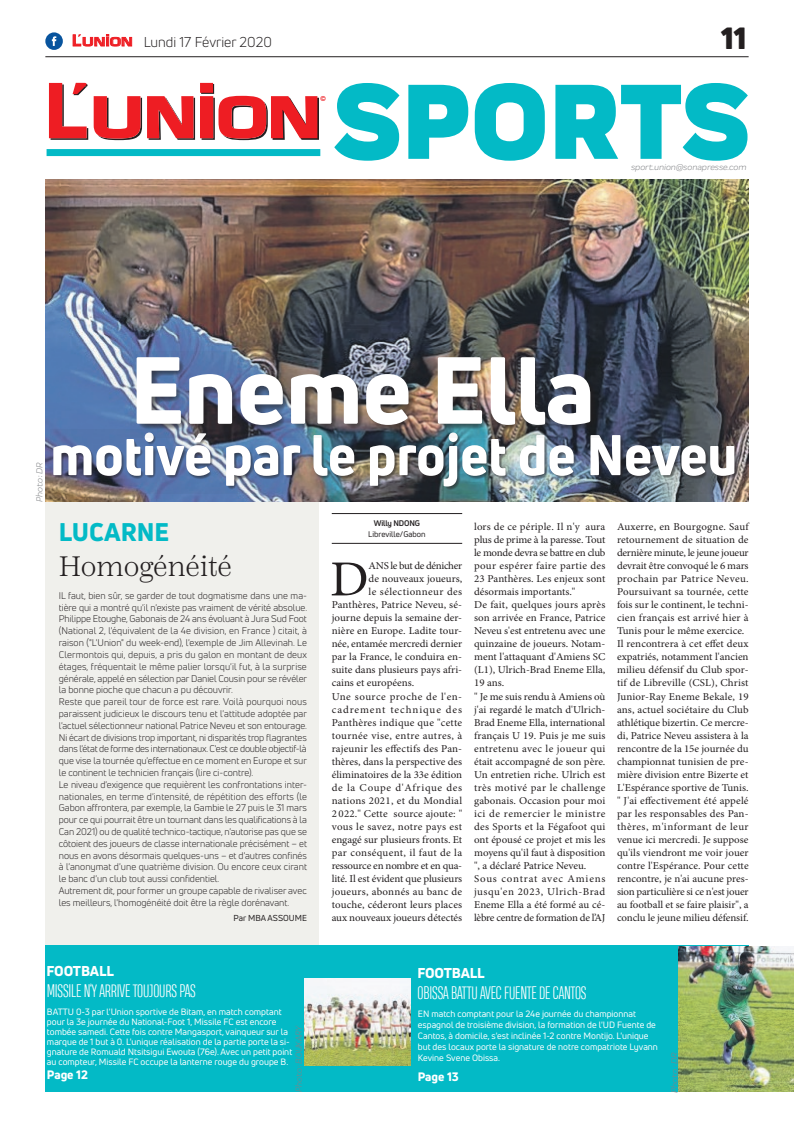
<style>
.page{position:relative;width:794px;height:1129px;background:#fff}
.page>*{position:absolute;margin:0;border:0;box-sizing:border-box;transform-origin:0 0}
.t1{font:900 109.7px "Praktika";color:#03bac6}
.t2{font:800 93px "Uni Neue";color:#fff}
.t3{font:800 56px "Uni Neue";color:#fff;scale:.95 1}
.t4{font:50.5px "Minion Pro";color:#231f20;scale:1.04 1}
.t5{font:900 30px "Uni Neue";color:#231f20}
.t6{font:300 28px "Scotch Text";color:#231f20}
.t7{font:800 25px "Uni Neue";color:#03bac6}
.t8{font:300 17px "Heading Compressed Pro";letter-spacing:-.01em;color:#fff}
.t9{font:14px "Uni Neue";color:#231f20}
.t10{font:800 14px "Uni Neue";letter-spacing:-.01em;color:#fff}
.t11{font:800 12px "Uni Neue";color:#fff}
.t12{font:10.5px/13px "Minion Pro";letter-spacing:.005em;color:#231f20;scale:1.04 1}
.t13{font:10.5px "Minion Pro";letter-spacing:.025em;color:#231f20;scale:1.04 1}
.t14{font:10.5px "Minion Pro";letter-spacing:.035em;color:#231f20;scale:1.04 1}
.t15{font:10.5px "Minion Pro";letter-spacing:-.02em;color:#231f20;scale:1.04 1}
.t16{font:10.5px "Minion Pro";letter-spacing:.03em;color:#231f20;scale:1.04 1}
.t17{font:10.5px "Minion Pro";letter-spacing:.045em;color:#231f20;scale:1.04 1}
.t18{font:10.5px "Minion Pro";letter-spacing:.085em;color:#231f20;scale:1.04 1}
.t19{font:10.5px "Minion Pro";letter-spacing:.06em;color:#231f20;scale:1.04 1}
.t20{font:10.5px "Minion Pro";letter-spacing:-.03em;color:#231f20;scale:1.04 1}
.t21{font:9.5px/11.8px "Uni Neue";color:#231f20}
.t22{font:9px/10px "Uni Neue";color:#fff}
.t23{font:italic 9px "Praktika";color:#818386}
.t24{font:8.5px "Uni Neue";color:#231f20}
.t25{font:8px "Uni Neue";color:#231f20}
.t26{font:700 8px "Uni Neue";letter-spacing:-.02em;color:#231f20}
.t27{font:700 6.7px "Eurostile";color:#ee1d23}
.s1{font-family:"Eurostile";font-weight:600;font-size:15px;color:#ee1d23}
.s2{font-family:"Eurostile";font-weight:600;font-size:11.4px;color:#ee1d23}
</style>
<div class="page">
<div style="left:45px;top:502px;width:274px;height:443px;background:#f0f0ec"></div>
<hr style="left:45px;top:56px;width:703px;height:1px;background:#231f20">
<div style="left:45px;top:945px;width:703px;height:146px;background:#03bac6"></div>
<img style="left:678px;top:946px;width:116px;height:145px">
<img style="left:45px;top:179px;width:703px;height:323px">
<div style="left:50px;top:429px;width:692px;height:65px;background:#231f20;opacity:.75"></div>
<div style="left:131px;top:351px;width:472px;height:86px;background:#231f20;opacity:.75"></div>
<hr style="left:332px;top:542px;width:130px;height:1px;background:#231f20">
<hr style="left:332px;top:513px;width:130px;height:1px;background:#231f20">
<svg style="left:72px;top:34px;width:60px;height:13px"></svg>
<div style="left:45px;top:32px;width:18px;height:18px;background:#08549e;border-radius:50%"></div>
<svg style="left:52px;top:36px;width:4px;height:10px"></svg>
<div style="left:47px;top:149px;width:273px;height:7px;background:#03bac6"></div>
<svg style="left:49px;top:83px;width:39px;height:57px"></svg>
<svg style="left:94px;top:83px;width:225px;height:57px"></svg>
<img style="left:304px;top:978px;width:107px;height:87px">
<h3 class="t5" style="left:721px;top:17px;width:27px">11</h3>
<h3 class="t9" style="left:72px;top:33px;width:201px"><span class="s1">L</span><span class="s2">UNION</span> Lundi 17 Février 2020</h3>
<h1 class="t1" style="left:46px;top:28px;width:705px"><sup>L</sup><sup>UNION</sup> SPORTS</h1>
<p class="t27" style="left:320px;top:94px;width:7px">©</p>
<p class="t23" style="left:631px;top:161px;width:117px">sport.union@sonapresse.com</p>
<p class="t23" style="left:33px;top:502px;width:41px;rotate:-90deg">Photo : DR</p>
<h2 class="t2" style="left:130px;top:327px;width:466px">Eneme Ella</h2>
<h3 class="t3" style="left:50px;top:417px;width:724px">motivé par le projet de Neveu</h3>
<h3 class="t7" style="left:59px;top:514px;width:112px">LUCARNE</h3>
<h3 class="t6" style="left:59px;top:549px;width:175px">Homogénéité</h3>
<p class="t21" style="left:59px;top:589px;width:250px">IL faut, bien sûr, se garder de tout dogmatisme dans une ma&shy;tière qui a montré qu'il n'existe pas vraiment de vérité absolue.<br>Philippe Etoughe, Gabonais de 24 ans évoluant à Jura Sud Foot (National 2, l'équivalent de la 4e division, en France ) citait, à raison ("L'Union" du week-end), l'exemple de Jim Allevinah. Le Clermontois qui, depuis, a pris du galon en montant de deux étages, fréquentait le même palier lorsqu'il fut, à la surprise générale, appelé en sélection par Daniel Cousin pour se révéler la bonne pioche que chacun a pu découvrir.<br>Reste que pareil tour de force est rare. Voilà pourquoi nous paraissent judicieux le discours tenu et l'attitude adoptée par l'actuel sélectionneur national Patrice Neveu et son entourage.<br>Ni écart de divisions trop important, ni disparités trop flagrantes dans l'état de forme des internationaux. C'est ce double objectif-là que vise la tournée qu'effectue en ce moment en Europe et sur le continent le technicien français (lire ci-contre).<br>Le niveau d'exigence que requièrent les confrontations inter&shy;nationales, en terme d'intensité, de répétition des efforts (le Gabon affrontera, par exemple, la Gambie le 27 puis le 31 mars pour ce qui pourrait être un tournant dans les qualifications à la Can 2021) ou de qualité technico-tactique, n'autorise pas que se côtoient des joueurs de classe internationale précisément – et nous en avons désormais quelques-uns – et d'autres confinés à l'anonymat d'une quatrième division. Ou encore ceux cirant le banc d'un club tout aussi confidentiel.<br>Autrement dit, pour former un groupe capable de rivaliser avec les meilleurs, l'homogénéité doit être la règle dorénavant.</p>
<p class="t24" style="left:233px;top:912px;width:75px">Par MBA ASSOUME</p>
<p class="t26" style="left:374px;top:518px;width:48px">Willy NDONG</p>
<p class="t25" style="left:368px;top:529px;width:59px">Libreville/Gabon</p>
<h3 class="t4" style="left:330px;top:545px;width:39px">D</h3>
<p class="t20" style="left:369px;top:559px;width:91px">ANS le but de dénicher</p>
<p class="t12" style="left:369px;top:572px;width:91px">de nouveaux joueurs,</p>
<p class="t14" style="left:369px;top:585px;width:91px">le sélectionneur des</p>
<p class="t12" style="left:332px;top:598px;width:127px">Panthères, Patrice Neveu, sé-</p>
<p class="t12" style="left:332px;top:611px;width:127px">journe depuis la semaine der-</p>
<p class="t12" style="left:332px;top:624px;width:127px">nière en Europe. Ladite tour-</p>
<p class="t12" style="left:332px;top:637px;width:127px">née, entamée mercredi dernier</p>
<p class="t12" style="left:332px;top:650px;width:127px">par la France, le conduira en-</p>
<p class="t12" style="left:332px;top:663px;width:127px">suite dans plusieurs pays afri-</p>
<p class="t12" style="left:332px;top:676px;width:81px">cains et européens.</p>
<p class="t17" style="left:332px;top:689px;width:127px">Une source proche de l'en-</p>
<p class="t18" style="left:332px;top:702px;width:127px">cadrement technique des</p>
<p class="t12" style="left:332px;top:715px;width:127px">Panthères indique que "cette</p>
<p class="t14" style="left:332px;top:728px;width:127px">tournée vise, entre autres, à</p>
<p class="t12" style="left:332px;top:741px;width:127px">rajeunir les effectifs des Pan-</p>
<p class="t12" style="left:332px;top:754px;width:127px">thères, dans la perspective des</p>
<p class="t12" style="left:332px;top:767px;width:127px">éliminatoires de la 33e édition</p>
<p class="t19" style="left:332px;top:780px;width:127px">de la Coupe d'Afrique des</p>
<p class="t13" style="left:332px;top:793px;width:127px">nations 2021, et du Mondial</p>
<p class="t12" style="left:332px;top:806px;width:127px">2 022." Cette source ajoute: "</p>
<p class="t13" style="left:332px;top:819px;width:127px">vous le savez, notre pays est</p>
<p class="t12" style="left:332px;top:832px;width:127px">engagé sur plusieurs fronts. Et</p>
<p class="t16" style="left:332px;top:845px;width:127px">par conséquent, il faut de la</p>
<p class="t15" style="left:332px;top:858px;width:127px">ressource en nombre et en qua-</p>
<p class="t12" style="left:332px;top:871px;width:127px">lité. Il est évident que plusieurs</p>
<p class="t13" style="left:332px;top:884px;width:127px">joueurs, abonnés au banc de</p>
<p class="t12" style="left:332px;top:897px;width:127px">touche, céderont leurs places</p>
<p class="t12" style="left:332px;top:910px;width:127px">aux nouveaux joueurs détectés</p>
<p class="t12" style="left:474px;top:520px;width:128px">lors de ce périple. Il n'y aura plus de prime à la paresse. Tout le monde devra se battre en club pour espérer faire partie des<br>23 Panthères. Les enjeux sont désormais importants."<br>De fait, quelques jours après son arrivée en France, Patrice<br>Neveu s'est entretenu avec une quinzaine de joueurs. Notam&shy;ment l'attaquant d'Amiens SC (L1), Ulrich-Brad Eneme Ella,<br>19 ans.<br>" Je me suis rendu à Amiens où j'ai regardé le match d'Ulrich-<br>Brad Eneme Ella, international français U 19. Puis je me suis entretenu avec le joueur qui était accompagné de son père.<br>Un entretien riche. Ulrich est très motivé par le challenge gabonais. Occasion pour moi ici de remercier le ministre des Sports et la Fégafoot qui ont épousé ce projet et mis les moyens qu'il faut à disposition ", a déclaré Patrice Neveu.<br>Sous contrat avec Amiens jusqu'en 2023, Ulrich-Brad<br>Eneme Ella a été formé au cé&shy;lèbre centre de formation de l’AJ</p>
<p class="t12" style="left:617px;top:520px;width:128px">Auxerre, en Bourgogne. Sauf retournement de situation de dernière minute, le jeune joueur devrait être convoqué le 6 mars prochain par Patrice Neveu.<br>Poursuivant sa tournée, cette fois sur le continent, le techni&shy;cien français est arrivé hier à<br>Tunis pour le même exercice.<br>Il rencontrera à cet effet deux expatriés, notamment l'ancien milieu défensif du Club spor&shy;tif de Libreville (CSL), Christ<br>Junior-Ray Eneme Bekale, 19 ans, actuel sociétaire du Club athlétique bizertin. Ce mercre&shy;di, Patrice Neveu assistera à la rencontre de la 15e journée du championnat tunisien de pre&shy;mière division entre Bizerte et<br>L'Espérance sportive de Tunis. " J'ai effectivement été appelé par les responsables des Pan&shy;thères, m'informant de leur venue ici mercredi. Je suppose qu'ils viendront me voir jouer contre l'Espérance. Pour cette rencontre, je n'ai aucune pres&shy;sion particulière si ce n'est jouer au football et se faire plaisir", a conclu le jeune milieu défensif.</p>
<h3 class="t10" style="left:46px;top:961px;width:69px">FOOTBALL</h3>
<h3 class="t8" style="left:47px;top:980px;width:151px">MISSILE N’Y ARRIVE TOUJOURS PAS</h3>
<p class="t22" style="left:47px;top:1006px;width:247px">BATTU 0-3 par l'Union sportive de Bitam, en match comptant pour la 3e journée du National-Foot 1, Missile FC est encore tombée samedi. Cette fois contre Mangasport, vainqueur sur la marque de 1 but à 0. L'unique réalisation de la partie porte la si&shy;gnature de Romuald Ntsitsigui Ewouta (76e). Avec un petit point au compteur, Missile FC occupe la lanterne rouge du groupe B.</p>
<p class="t11" style="left:47px;top:1066px;width:43px">Page 12</p>
<p class="t23" style="left:292px;top:1091px;width:69px;rotate:-90deg">Photo : BOUKARY</p>
<h3 class="t10" style="left:417px;top:963px;width:69px">FOOTBALL</h3>
<h3 class="t8" style="left:417px;top:982px;width:170px">OBISSA BATTU AVEC FUENTE DE CANTOS</h3>
<p class="t22" style="left:418px;top:1008px;width:242px;line-height:10.8px">EN match comptant pour la 24e journée du championnat espagnol de troisième division, la formation de l'UD Fuente de Cantos, à domicile, s'est inclinée 1-2 contre Montijo. L'unique but des locaux porte la signature de notre compatriote Lyvann Kevine Svene Obissa.</p>
<p class="t11" style="left:418px;top:1068px;width:43px">Page 13</p>
<p class="t23" style="left:668px;top:1092px;width:41px;rotate:-90deg">Photo : DR</p>
</div>
